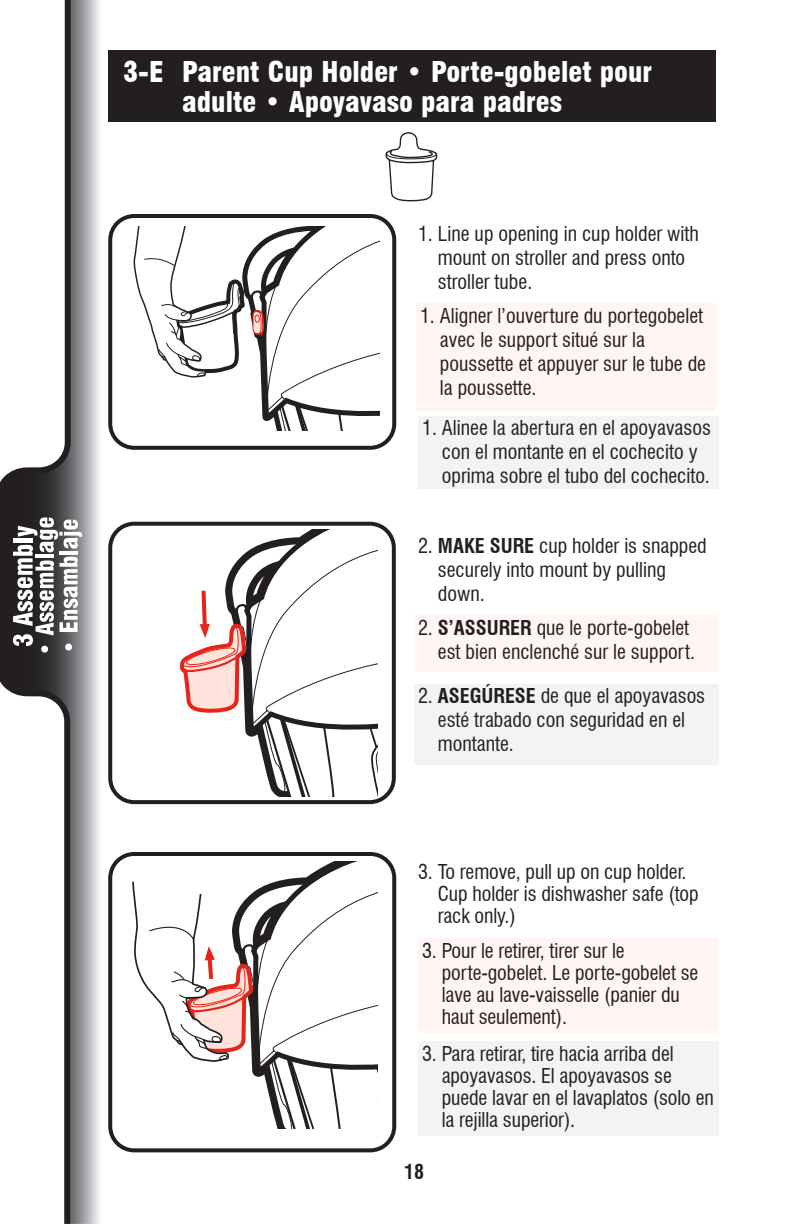
<style>
.page{position:relative;width:792px;height:1224px;background:#fff}
.page>*{position:absolute;margin:0;border:0;box-sizing:border-box;transform-origin:0 0}
.BANNER_-_14-15{font:900 condensed 28px/30px "Swiss 721 BT";color:#fff}
.t1{font:condensed 20px/24px "Swiss 721 BT";color:#231f20}
.t2{font:700 condensed 20px "Swiss 721 BT";color:#231f20}
.s1{font-weight:700}
</style>
<div class="page">
<div style="left:108px;top:852px;width:288px;height:300px;border:4px solid #231f20;border-radius:24px"></div>
<div style="left:108px;top:50px;width:608px;height:72px;background:#231f20"></div>
<div style="left:416px;top:304px;width:301px;height:107px;background:#fff5f3"></div>
<div style="left:108px;top:214px;width:288px;height:236px;border:4px solid #231f20;border-radius:24px"></div>
<svg style="left:134px;top:226px;width:246px;height:205px"></svg>
<div style="left:414px;top:616px;width:305px;height:56px;background:#fff5f3"></div>
<div style="left:108px;top:522px;width:288px;height:282px;border:4px solid #231f20;border-radius:24px"></div>
<div style="left:418px;top:939px;width:301px;height:94px;background:#fff5f3"></div>
<svg style="left:132px;top:862px;width:245px;height:266px"></svg>
<div style="left:418px;top:416px;width:301px;height:72px;background:#f2f3f4"></div>
<div style="left:414px;top:684px;width:305px;height:81px;background:#f2f3f4"></div>
<div style="left:418px;top:1042px;width:301px;height:94px;background:#f2f3f4"></div>
<svg style="left:179px;top:530px;width:198px;height:266px"></svg>
<svg style="left:386px;top:132px;width:51px;height:69px"></svg>
<svg style="left:0;top:0;width:71px;height:1224px"></svg>
<hr style="left:0;top:494px;width:2px;height:173px;background:#231f20">
<svg style="left:13px;top:517px;width:69px;height:136px"></svg>
<p class="BANNER_-_14-15" style="left:182px;top:57px;width:472px;text-indent:-59px">3-E Parent Cup Holder • Porte-gobelet pour adulte • Apoyavaso para padres</p>
<p class="t1" style="left:438px;top:222px;width:262px;text-indent:-20px">1. Line up opening in cup holder with mount on stroller and press onto stroller tube.</p>
<p class="t1" style="left:440px;top:304px;width:268px;text-indent:-20px">1. Aligner l’ouverture du portegobelet avec le support situé sur la poussette et appuyer sur le tube de la poussette.</p>
<p class="t1" style="left:442px;top:416px;width:270px;text-indent:-20px">1. Alinee la abertura en el apoyavasos con el montante en el cochecito y oprima sobre el tubo del cochecito.</p>
<p class="t1" style="left:438px;top:534px;width:270px;text-indent:-20px">2. <span class="s1">MAKE SURE</span> cup holder is snapped securely into mount by pulling down.</p>
<p class="t1" style="left:438px;top:616px;width:259px;text-indent:-20px">2. <span class="s1">S’ASSURER</span> que le porte-gobelet est bien enclenché sur le support.</p>
<p class="t1" style="left:438px;top:684px;width:269px;text-indent:-20px">2. <span class="s1">ASEGÚRESE</span> de que el apoyavasos esté trabado con seguridad en el montante.</p>
<p class="t1" style="left:438px;top:861px;width:262px;line-height:22px;text-indent:-20px">3. To remove, pull up on cup holder.<br>Cup holder is dishwasher safe (top rack only.)</p>
<p class="t1" style="left:442px;top:940px;width:258px;line-height:22px;text-indent:-20px">3. Pour le retirer, tirer sur le porte-gobelet. Le porte-gobelet se lave au lave-vaisselle (panier du haut seulement).</p>
<p class="t1" style="left:442px;top:1043px;width:274px;line-height:22px;text-indent:-20px">3. Para retirar, tire hacia arriba del apoyavasos. El apoyavasos se puede lavar en el lavaplatos (solo en la rejilla superior).</p>
<p class="t2" style="left:404px;top:1160px;width:21px">18</p>
</div>
